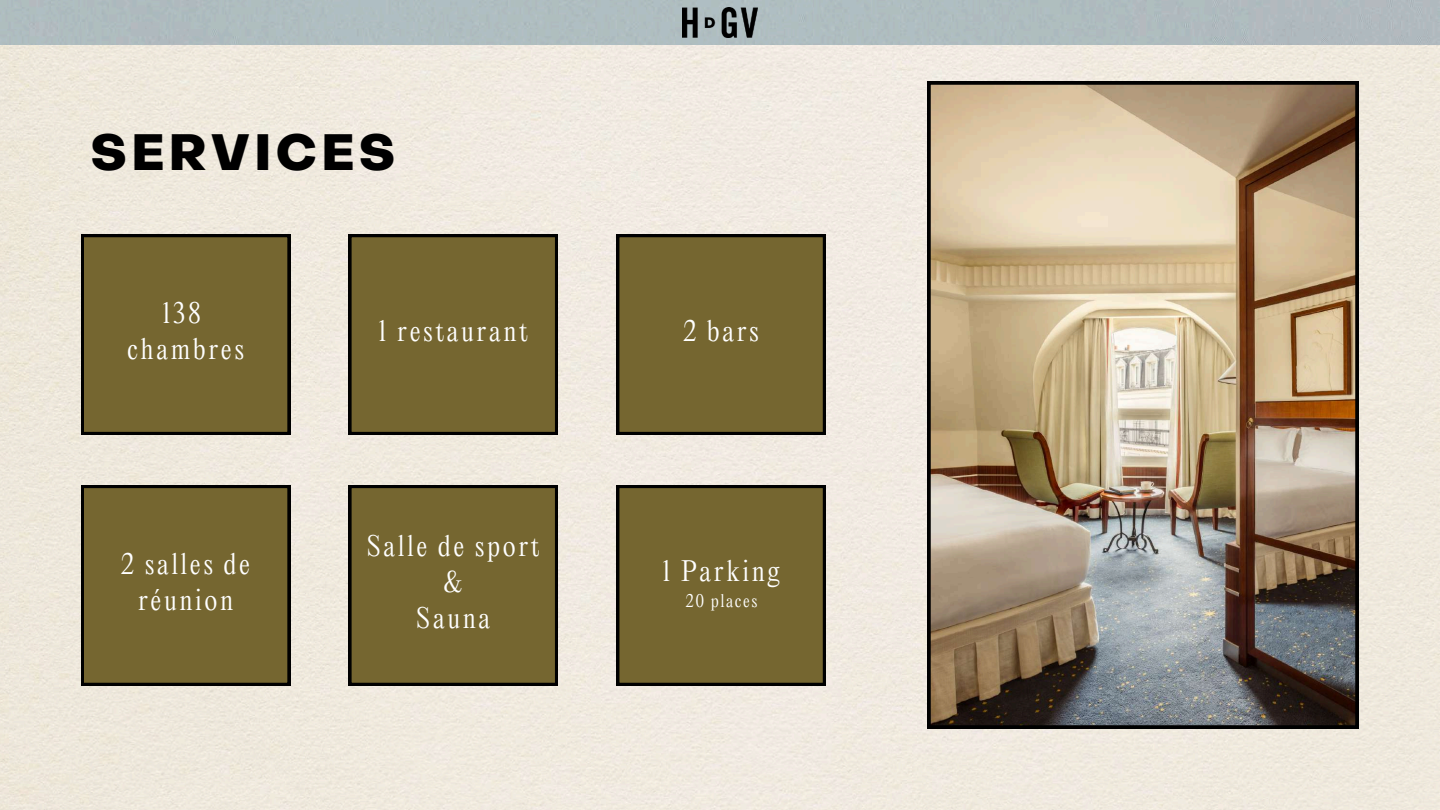
<style>
.page{position:relative;width:1440px;height:810px;background:#fff}
.page>*{position:absolute;margin:0;border:0;box-sizing:border-box;transform-origin:0 0}
.t1{font:800 50px "PP Object Sans";letter-spacing:.1em;color:#000}
.t2{font:300 26px/36px "Editorial New";letter-spacing:.1em;color:#fff;text-align:center}
.t3{font:300 16px "Editorial New";letter-spacing:.1em;color:#fff}
</style>
<div class="page">
<div style="left:0;top:45px;width:1440px;height:765px;background:#f0eadf"></div>
<div style="left:0;top:0;width:1440px;height:45px;background:#afbdbe"></div>
<img style="left:682px;top:8px;width:76px;height:30px">
<div style="left:81px;top:234px;width:209px;height:201px;background:#756630"></div>
<div style="left:349px;top:234px;width:209px;height:201px;background:#756630"></div>
<svg style="left:616px;top:234px;width:210px;height:201px;background:#6b5e2c"></svg>
<div style="left:81px;top:485px;width:209px;height:201px;background:#756630"></div>
<div style="left:349px;top:485px;width:209px;height:201px;background:#756630"></div>
<svg style="left:616px;top:485px;width:210px;height:201px;background:#6b5e2c"></svg>
<img style="left:927px;top:81px;width:432px;height:648px">
<h1 class="t1" style="left:91px;top:122px;width:306px">SERVICES</h1>
<p class="t2" style="left:127px;top:298px;width:118px">138 chambres</p>
<p class="t2" style="left:121px;top:549px;width:130px">2 salles de réunion</p>
<p class="t2" style="left:378px;top:316px;width:151px">1 restaurant</p>
<p class="t2" style="left:683px;top:316px;width:77px">2 bars</p>
<p class="t2" style="left:367px;top:531px;width:175px">Salle de sport &amp;<br>Sauna</p>
<p class="t2" style="left:662px;top:555px;width:119px">1 Parking</p>
<p class="t3" style="left:686px;top:593px;width:73px">20 places</p>
</div>
